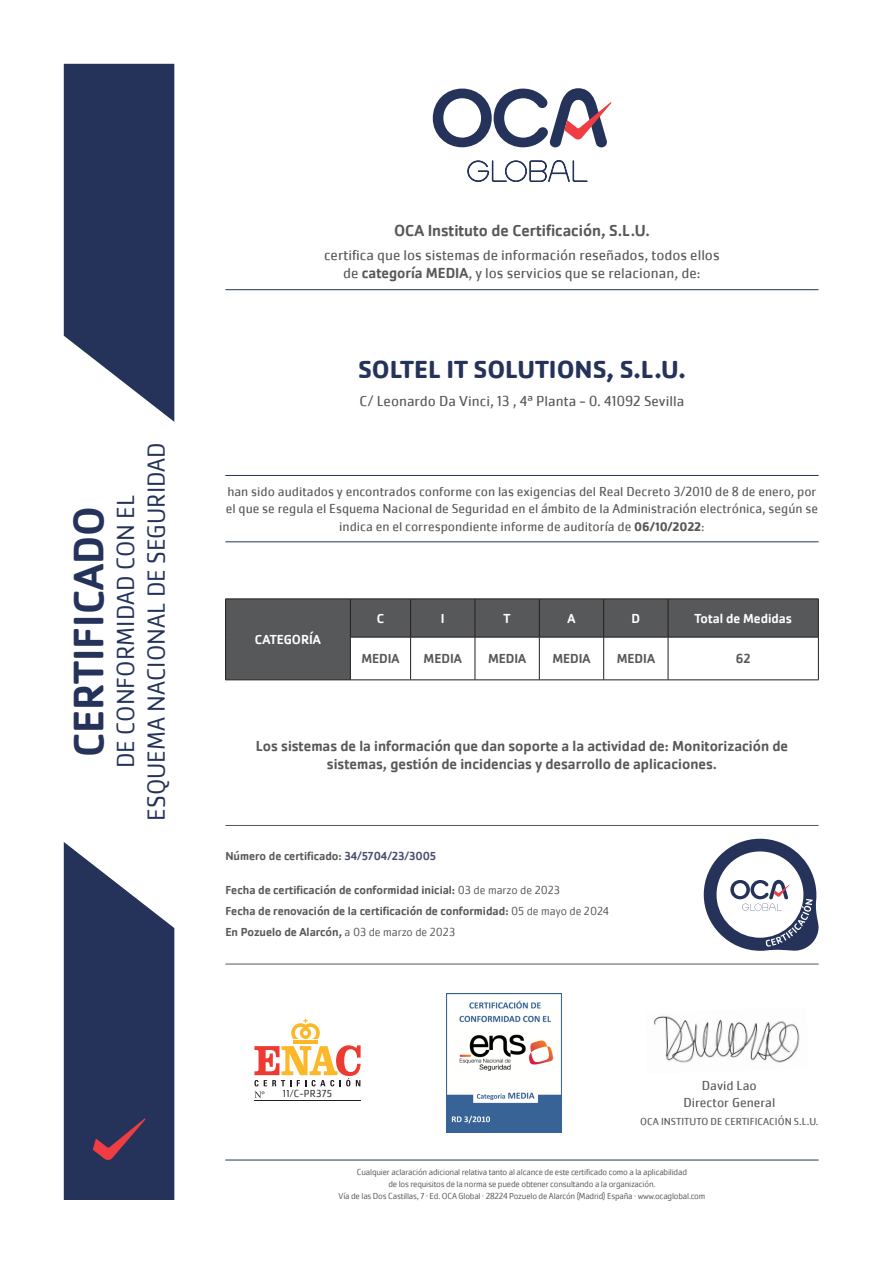
<style>
.page{position:relative;width:893px;height:1263px;background:#fff}
.page>*{position:absolute;margin:0;border:0;box-sizing:border-box;transform-origin:0 0}
.t1{font:500 43.95px "Cachet Pro";color:#25335a}
.t2{font:300 25.5px "Cachet Pro";color:#25335a}
.t3{font:700 25.5px "Cachet Pro";color:#25335a}
.t4{font:500 16.5px "Cachet Pro";color:#57585a}
.t5{font:15px "Cachet Pro";color:#57585a}
.t6{font:500 15px/18px "Cachet Pro";color:#57585a;text-align:center}
.t7{font:13.5px/16.2px "Cachet Pro";color:#57585a}
.t8{font:500 13.5px "Cachet Pro";color:#fff}
.t9{font:500 13.5px "Cachet Pro";color:#57585a}
.t10{font:500 12px "Cachet Pro";color:#57585a}
.t11{font:10.5px "Cachet Pro";color:#57585a}
.t12{font:300 10.5px "Cachet Pro";letter-spacing:.025em;color:#231f20}
.t13{font:300 9px "Cachet Pro";letter-spacing:-.02em;color:#57585a}
.s1{font-weight:500}
.s2{font-weight:700;font-size:12.75px}
.s3{color:#494e6e}
.s4{font-weight:300}
</style>
<div class="page">
<svg style="left:64px;top:64px;width:110px;height:358px;background:#3f4b6d"></svg>
<svg style="left:64px;top:842px;width:110px;height:358px;background:#414b6d"></svg>
<svg style="left:433px;top:88px;width:179px;height:59px"></svg>
<svg style="left:467px;top:160px;width:121px;height:22px"></svg>
<hr style="left:225px;top:289px;width:594px;height:1px;background:#25335a">
<hr style="left:225px;top:1160px;width:594px;height:1px;background:#25335a">
<hr style="left:225px;top:825px;width:594px;height:1px;background:#57585a">
<hr style="left:225px;top:964px;width:594px;height:1px;background:#57585a">
<hr style="left:225px;top:541px;width:594px;height:1px;background:#25335a">
<hr style="left:225px;top:475px;width:594px;height:1px;background:#25335a">
<svg style="left:226px;top:600px;width:592px;height:80px;fill:#57585a"></svg>
<hr style="left:225px;top:599px;width:125px;height:1px;background:#231f20">
<hr style="left:225px;top:599px;width:1px;height:38px;background:#231f20">
<hr style="left:350px;top:599px;width:61px;height:1px;background:#231f20">
<hr style="left:350px;top:599px;width:1px;height:38px;background:#231f20">
<hr style="left:411px;top:599px;width:64px;height:1px;background:#231f20">
<hr style="left:410px;top:599px;width:1px;height:38px;background:#231f20">
<hr style="left:475px;top:599px;width:64px;height:1px;background:#231f20">
<hr style="left:475px;top:599px;width:1px;height:38px;background:#231f20">
<hr style="left:539px;top:599px;width:65px;height:1px;background:#231f20">
<hr style="left:539px;top:599px;width:1px;height:38px;background:#231f20">
<hr style="left:604px;top:599px;width:64px;height:1px;background:#231f20">
<hr style="left:603px;top:599px;width:1px;height:38px;background:#231f20">
<hr style="left:668px;top:599px;width:151px;height:1px;background:#231f20">
<hr style="left:668px;top:599px;width:1px;height:38px;background:#231f20">
<hr style="left:818px;top:599px;width:1px;height:38px;background:#231f20">
<hr style="left:225px;top:637px;width:1px;height:43px;background:#231f20">
<hr style="left:350px;top:637px;width:61px;height:1px;background:#231f20">
<hr style="left:350px;top:637px;width:1px;height:43px;background:#231f20">
<hr style="left:411px;top:637px;width:64px;height:1px;background:#231f20">
<hr style="left:410px;top:637px;width:1px;height:43px;background:#231f20">
<hr style="left:475px;top:637px;width:64px;height:1px;background:#231f20">
<hr style="left:475px;top:637px;width:1px;height:43px;background:#231f20">
<hr style="left:539px;top:637px;width:65px;height:1px;background:#231f20">
<hr style="left:539px;top:637px;width:1px;height:43px;background:#231f20">
<hr style="left:604px;top:637px;width:64px;height:1px;background:#231f20">
<hr style="left:603px;top:637px;width:1px;height:43px;background:#231f20">
<hr style="left:668px;top:637px;width:151px;height:1px;background:#231f20">
<hr style="left:668px;top:637px;width:1px;height:43px;background:#231f20">
<hr style="left:818px;top:637px;width:1px;height:43px;background:#231f20">
<hr style="left:225px;top:680px;width:125px;height:1px;background:#231f20">
<hr style="left:350px;top:680px;width:61px;height:1px;background:#231f20">
<hr style="left:411px;top:680px;width:64px;height:1px;background:#231f20">
<hr style="left:475px;top:680px;width:64px;height:1px;background:#231f20">
<hr style="left:539px;top:680px;width:65px;height:1px;background:#231f20">
<hr style="left:604px;top:680px;width:64px;height:1px;background:#231f20">
<hr style="left:668px;top:680px;width:151px;height:1px;background:#231f20">
<svg style="left:704px;top:839px;width:115px;height:112px"></svg>
<img style="left:447px;top:993px;width:114px;height:139px">
<hr style="left:293px;top:1040px;width:25px;height:4px;background:#fcb828">
<svg style="left:291px;top:1019px;width:29px;height:20px"></svg>
<hr style="left:254px;top:1100px;width:107px;height:1px;background:#231f20">
<svg style="left:254px;top:1045px;width:107px;height:53px"></svg>
<img style="left:653px;top:1016px;width:147px;height:47px">
<p class="t1" style="left:63px;top:757px;width:253px;rotate:-90deg">CERTIFICADO</p>
<p class="t2" style="left:111px;top:768px;width:275px;rotate:-90deg">DE CONFORMIDAD CON EL</p>
<p class="t2" style="left:142px;top:821px;width:380px;rotate:-90deg">ESQUEMA NACIONAL DE SEGURIDAD</p>
<p class="t4" style="left:394px;top:221px;width:257px">OCA Instituto de Certificación, S.L.U.</p>
<p class="t5" style="left:324px;top:246px;width:397px">certifica que los sistemas de información reseñados, todos ellos</p>
<p class="t5" style="left:343px;top:264px;width:359px">de <span class="s1">categoría MEDIA</span>, y los servicios que se relacionan, de:</p>
<p class="t3" style="left:358px;top:353px;width:329px">SOLTEL IT SOLUTIONS, S.L.U.</p>
<p class="t5" style="left:360px;top:392px;width:326px">C/ Leonardo Da Vinci, 13 , 4ª Planta - 0. 41092 Sevilla</p>
<p class="t7" style="left:226px;top:484px;width:594px">han sido auditados y encontrados conforme con las exigencias del Real Decreto 3/2010 de 8 de enero, por el que se regula el Esquema Nacional de Seguridad en el ámbito de la Administración electrónica, según se</p>
<p class="t7" style="left:339px;top:518px;width:367px">indica en el correspondiente informe de auditoría de <span class="s2">06/10/2022</span>:</p>
<p class="t8" style="left:255px;top:632px;width:68px">CATEGORÍA</p>
<p class="t8" style="left:377px;top:611px;width:9px">C</p>
<p class="t8" style="left:441px;top:611px;width:5px">I</p>
<p class="t8" style="left:504px;top:611px;width:9px">T</p>
<p class="t8" style="left:567px;top:611px;width:9px">A</p>
<p class="t8" style="left:632px;top:611px;width:10px">D</p>
<p class="t8" style="left:694px;top:611px;width:99px">Total de Medidas</p>
<p class="t9" style="left:361px;top:651px;width:40px">MEDIA</p>
<p class="t9" style="left:424px;top:651px;width:40px">MEDIA</p>
<p class="t9" style="left:488px;top:651px;width:40px">MEDIA</p>
<p class="t9" style="left:552px;top:651px;width:40px">MEDIA</p>
<p class="t9" style="left:617px;top:651px;width:40px">MEDIA</p>
<p class="t9" style="left:736px;top:651px;width:16px">62</p>
<p class="t6" style="left:256px;top:737px;width:534px">Los sistemas de la información que dan soporte a la actividad de: Monitorización de sistemas, gestión de incidencias y desarrollo de aplicaciones.</p>
<p class="t10" style="left:225px;top:849px;width:212px">Número de certificado: <span class="s3">34/5704/23/3005</span></p>
<p class="t10" style="left:225px;top:883px;width:336px">Fecha de certificación de conformidad inicial: <span class="s4">03 de marzo de 2023</span></p>
<p class="t10" style="left:225px;top:904px;width:385px">Fecha de renovación de la certificación de conformidad: <span class="s4">05 de mayo de 2024</span></p>
<p class="t10" style="left:225px;top:925px;width:231px">En Pozuelo de Alarcón, <span class="s4">a 03 de marzo de 2023</span></p>
<p class="t12" style="left:283px;top:1088px;width:51px">11/C-PR375</p>
<p class="t7" style="left:702px;top:1077px;width:56px">David Lao</p>
<p class="t11" style="left:640px;top:1116px;width:180px">OCA INSTITUTO DE CERTIFICACIÓN S.L.U.</p>
<p class="t7" style="left:683px;top:1095px;width:93px">Director General</p>
<p class="t13" style="left:357px;top:1166px;width:332px">Cualquier aclaración adicional relativa tanto al alcance de este certificado como a la aplicabilidad</p>
<p class="t13" style="left:388px;top:1178px;width:269px">de los requisitos de la norma se puede obtener consultando a la organización.</p>
<p class="t13" style="left:339px;top:1190px;width:368px">Vía de las Dos Castillas, 7 · Ed. OCA Global · 28224 Pozuelo de Alarcón (Madrid) España · www.ocaglobal.com</p>
</div>
